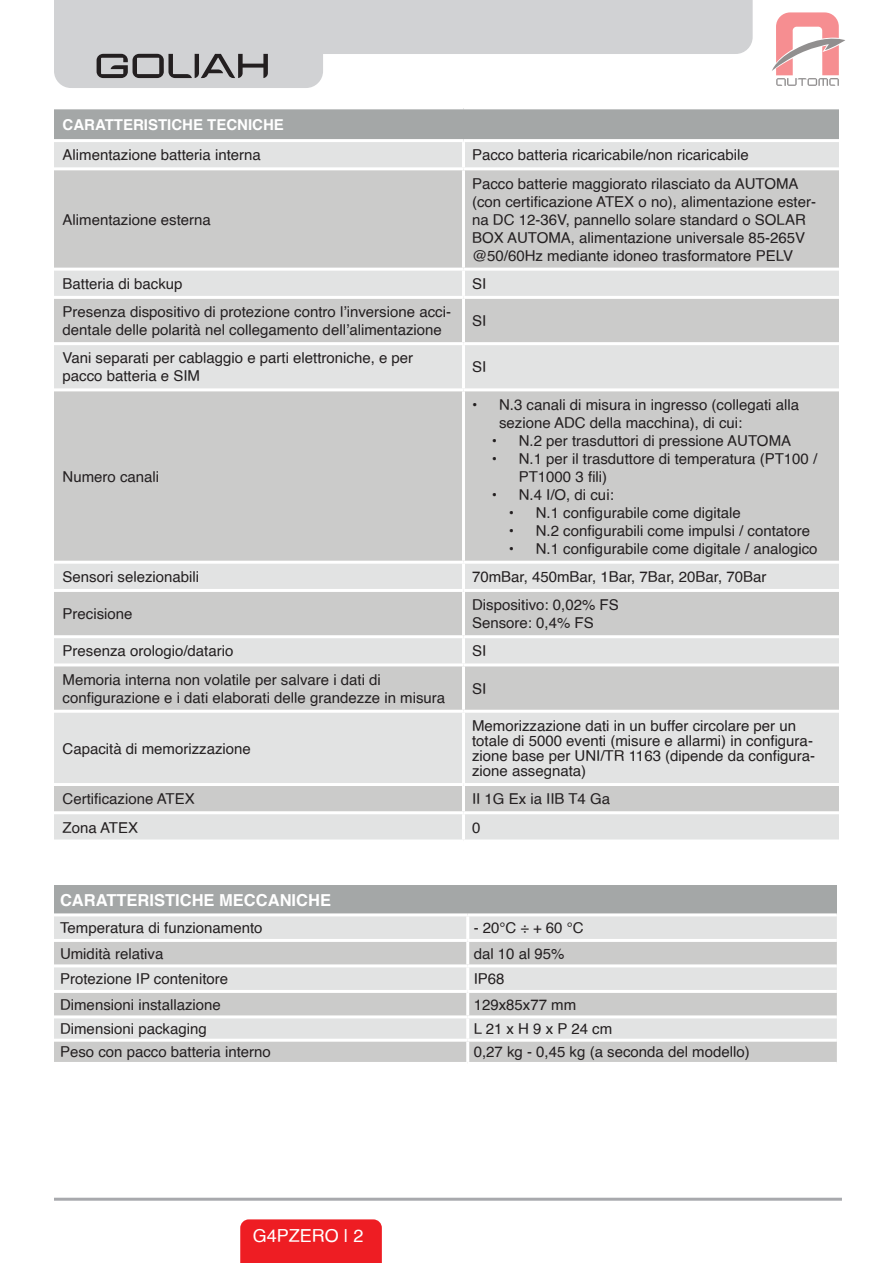
<style>
.page{position:relative;width:893px;height:1263px;background:#fff}
.page>*{position:absolute;margin:0;border:0;box-sizing:border-box;transform-origin:0 0}
.t1{font:18px "Helvetica";color:#fff}
.t2{font:700 16.5px "Helvetica";color:#fff}
.t3{font:15px/18px "Helvetica";color:#231f20}
.t4{font:700 15px "Helvetica";color:#fff}
</style>
<div class="page">
<div style="left:240px;top:1219px;width:142px;height:44px;background:#ee1d23"></div>
<div style="left:54px;top:108px;width:785px;height:33px;background:#a4a7a7"></div>
<div style="left:54px;top:142px;width:785px;height:25px;background:#e2e3e3"></div>
<div style="left:54px;top:170px;width:785px;height:98px;background:#cbcbca"></div>
<svg style="left:54px;top:271px;width:785px;height:117px"></svg>
<div style="left:54px;top:391px;width:785px;height:170px;background:#cbcbca"></div>
<svg style="left:54px;top:564px;width:785px;height:146px"></svg>
<div style="left:54px;top:713px;width:785px;height:70px;background:#e2e3e3"></div>
<svg style="left:54px;top:786px;width:785px;height:53px"></svg>
<hr style="left:54px;top:106px;width:409px;height:3px;background:#fff">
<hr style="left:463px;top:106px;width:376px;height:3px;background:#fff">
<hr style="left:54px;top:139px;width:409px;height:3px;background:#fff">
<hr style="left:463px;top:139px;width:376px;height:3px;background:#fff">
<hr style="left:462px;top:142px;width:3px;height:25px;background:#fff">
<hr style="left:462px;top:170px;width:3px;height:98px;background:#fff">
<hr style="left:462px;top:271px;width:3px;height:25px;background:#fff">
<hr style="left:54px;top:296px;width:409px;height:3px;background:#fff">
<hr style="left:463px;top:296px;width:376px;height:3px;background:#fff">
<hr style="left:462px;top:299px;width:3px;height:43px;background:#fff">
<hr style="left:54px;top:342px;width:409px;height:3px;background:#fff">
<hr style="left:463px;top:342px;width:376px;height:3px;background:#fff">
<hr style="left:462px;top:345px;width:3px;height:43px;background:#fff">
<hr style="left:462px;top:391px;width:3px;height:170px;background:#fff">
<hr style="left:462px;top:564px;width:3px;height:25px;background:#fff">
<hr style="left:54px;top:589px;width:409px;height:3px;background:#fff">
<hr style="left:463px;top:589px;width:376px;height:3px;background:#fff">
<hr style="left:462px;top:592px;width:3px;height:43px;background:#fff">
<hr style="left:54px;top:635px;width:409px;height:3px;background:#fff">
<hr style="left:463px;top:635px;width:376px;height:3px;background:#fff">
<hr style="left:462px;top:638px;width:3px;height:25px;background:#fff">
<hr style="left:54px;top:663px;width:409px;height:3px;background:#fff">
<hr style="left:463px;top:663px;width:376px;height:3px;background:#fff">
<hr style="left:462px;top:666px;width:3px;height:44px;background:#fff">
<hr style="left:462px;top:713px;width:3px;height:70px;background:#fff">
<hr style="left:462px;top:786px;width:3px;height:25px;background:#fff">
<hr style="left:54px;top:811px;width:409px;height:3px;background:#fff">
<hr style="left:463px;top:811px;width:376px;height:3px;background:#fff">
<hr style="left:462px;top:814px;width:3px;height:25px;background:#fff">
<div style="left:54px;top:885px;width:783px;height:30px;background:#a4a7a7"></div>
<svg style="left:54px;top:916px;width:783px;height:146px"></svg>
<hr style="left:54px;top:913px;width:414px;height:3px;background:#fff">
<hr style="left:468px;top:913px;width:369px;height:3px;background:#fff">
<hr style="left:466px;top:916px;width:3px;height:23px;background:#fff">
<hr style="left:54px;top:939px;width:414px;height:3px;background:#fff">
<hr style="left:468px;top:939px;width:369px;height:3px;background:#fff">
<hr style="left:466px;top:942px;width:3px;height:22px;background:#fff">
<hr style="left:54px;top:964px;width:414px;height:3px;background:#fff">
<hr style="left:468px;top:964px;width:369px;height:3px;background:#fff">
<hr style="left:466px;top:967px;width:3px;height:23px;background:#fff">
<hr style="left:54px;top:990px;width:414px;height:3px;background:#fff">
<hr style="left:468px;top:990px;width:369px;height:3px;background:#fff">
<hr style="left:466px;top:993px;width:3px;height:22px;background:#fff">
<hr style="left:54px;top:1015px;width:414px;height:3px;background:#fff">
<hr style="left:468px;top:1015px;width:369px;height:3px;background:#fff">
<hr style="left:466px;top:1018px;width:3px;height:21px;background:#fff">
<hr style="left:54px;top:1039px;width:414px;height:3px;background:#fff">
<hr style="left:468px;top:1039px;width:369px;height:3px;background:#fff">
<hr style="left:466px;top:1042px;width:3px;height:20px;background:#fff">
<hr style="left:54px;top:1198px;width:788px;height:3px;background:#a8a9ad">
<div style="left:54px;top:13px;width:269px;height:75px;background:#d1d2d4;border-radius:17px"></div>
<svg style="left:772px;top:12px;width:73px;height:74px"></svg>
<svg style="left:54px;top:0;width:699px;height:78px"></svg>
<p class="t4" style="left:63px;top:112px;width:223px">CARATTERISTICHE TECNICHE</p>
<p class="t3" style="left:63px;top:147px;width:200px">Alimentazione batteria interna</p>
<p class="t3" style="left:472px;top:147px;width:278px">Pacco batteria ricaricabile/non ricaricabile</p>
<p class="t3" style="left:63px;top:211px;width:150px">Alimentazione esterna</p>
<p class="t3" style="left:472px;top:175px;width:346px">Pacco batterie maggiorato rilasciato da AUTOMA (con certificazione ATEX o no), alimentazione ester&shy;na DC 12-36V, pannello solare standard o SOLAR BOX AUTOMA, alimentazione universale 85-265V @50/60Hz mediante idoneo trasformatore PELV</p>
<p class="t3" style="left:63px;top:275px;width:122px">Batteria di backup</p>
<p class="t3" style="left:472px;top:275px;width:16px">SI</p>
<p class="t3" style="left:63px;top:303px;width:390px">Presenza dispositivo di protezione contro l’inversione acci&shy;dentale delle polarità nel collegamento dell’alimentazione</p>
<p class="t3" style="left:472px;top:312px;width:16px">SI</p>
<p class="t3" style="left:63px;top:350px;width:352px">Vani separati per cablaggio e parti elettroniche, e per pacco batteria e SIM</p>
<p class="t3" style="left:472px;top:359px;width:16px">SI</p>
<p class="t3" style="left:63px;top:468px;width:98px">Numero canali</p>
<p class="t3" style="left:499px;top:396px;width:302px;text-indent:-27px">• N.3 canali di misura in ingresso (collegati alla sezione ADC della macchina), di cui:</p>
<p class="t3" style="left:492px;top:432px;width:301px">• N.2 per trasduttori di pressione AUTOMA</p>
<p class="t3" style="left:519px;top:450px;width:300px;text-indent:-27px">• N.1 per il trasduttore di temperatura (PT100 /<br>PT1000 3 fili)</p>
<p class="t3" style="left:492px;top:486px;width:124px">• N.4 I/O, di cui:</p>
<p class="t3" style="left:509px;top:504px;width:234px">• N.1 configurabile come digitale</p>
<p class="t3" style="left:509px;top:522px;width:303px">• N.2 configurabili come impulsi / contatore</p>
<p class="t3" style="left:509px;top:540px;width:310px">• N.1 configurabile come digitale / analogico</p>
<p class="t3" style="left:63px;top:568px;width:138px">Sensori selezionabili</p>
<p class="t3" style="left:472px;top:568px;width:296px">70mBar, 450mBar, 1Bar, 7Bar, 20Bar, 70Bar</p>
<p class="t3" style="left:63px;top:605px;width:72px">Precisione</p>
<p class="t3" style="left:472px;top:596px;width:148px">Dispositivo: 0,02% FS</p>
<p class="t3" style="left:472px;top:614px;width:123px">Sensore: 0,4% FS</p>
<p class="t3" style="left:63px;top:643px;width:172px">Presenza orologio/datario</p>
<p class="t3" style="left:472px;top:643px;width:16px">SI</p>
<p class="t3" style="left:63px;top:671px;width:384px">Memoria interna non volatile per salvare i dati di configurazione e i dati elaborati delle grandezze in misura</p>
<p class="t3" style="left:472px;top:680px;width:16px">SI</p>
<p class="t3" style="left:63px;top:740px;width:190px">Capacità di memorizzazione</p>
<p class="t3" style="left:472px;top:717px;width:326px">Memorizzazione dati in un buffer circolare per un</p>
<p class="t3" style="left:472px;top:734px;width:345px;line-height:15px">totale di 5000 eventi (misure e allarmi) in configura&shy;zione base per UNI/TR 1163 (dipende da configura&shy;zione assegnata)</p>
<p class="t3" style="left:63px;top:790px;width:134px">Certificazione ATEX</p>
<p class="t3" style="left:472px;top:790px;width:140px">II 1G Ex ia IIB T4 Ga</p>
<p class="t3" style="left:63px;top:819px;width:77px">Zona ATEX</p>
<p class="t3" style="left:472px;top:819px;width:10px">0</p>
<p class="t2" style="left:60px;top:887px;width:273px">CARATTERISTICHE MECCANICHE</p>
<p class="t3" style="left:60px;top:919px;width:204px">Temperatura di funzionamento</p>
<p class="t3" style="left:474px;top:919px;width:111px">- 20°C ÷ + 60 °C</p>
<p class="t3" style="left:60px;top:945px;width:105px">Umidità relativa</p>
<p class="t3" style="left:474px;top:945px;width:92px">dal 10 al 95%</p>
<p class="t3" style="left:60px;top:970px;width:170px">Protezione IP contenitore</p>
<p class="t3" style="left:474px;top:970px;width:32px">IP68</p>
<p class="t3" style="left:60px;top:996px;width:162px">Dimensioni installazione</p>
<p class="t3" style="left:474px;top:996px;width:104px">129x85x77 mm</p>
<p class="t3" style="left:60px;top:1020px;width:148px">Dimensioni packaging</p>
<p class="t3" style="left:474px;top:1020px;width:140px">L 21 x H 9 x P 24 cm</p>
<p class="t3" style="left:60px;top:1044px;width:212px">Peso con pacco batteria interno</p>
<p class="t3" style="left:474px;top:1044px;width:277px">0,27 kg - 0,45 kg (a seconda del modello)</p>
<p class="t1" style="left:253px;top:1222px;width:112px">G4PZERO | 2</p>
</div>
